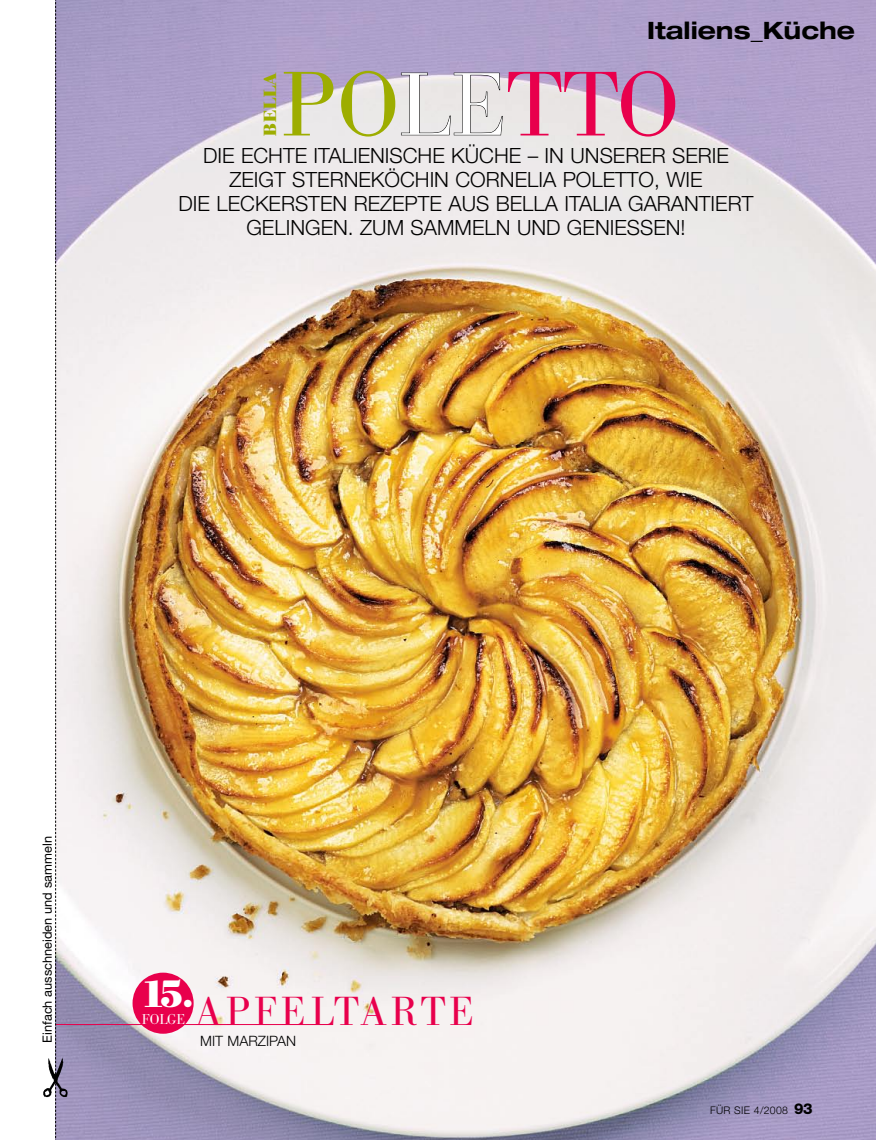
<style>
.page{position:relative;width:876px;height:1140px;background:#fff}
.page>*{position:absolute;margin:0;border:0;box-sizing:border-box;transform-origin:0 0}
.t1{font:300 90px "B Bodoni";color:#e8004c}
.t2{font:300 39.9px "B Bodoni";letter-spacing:.105em;color:#e8004c}
.t3{font:700 37.5px "B Bodoni";color:#fff}
.t4{font:700 expanded 24px "Helvetica Neue LT";color:#000}
.t5{font:300 21px/24px "Helvetica Neue LT";color:#000;text-align:center}
.t6{font:700 17.4px "B Bodoni";letter-spacing:.03em;color:#9dad00}
.t7{font:300 14.25px "Helvetica Neue LT";color:#000}
.t8{font:300 14.1px "B Bodoni";letter-spacing:-.005em;color:#fff}
.t9{font:12.75px "Helvetica Neue LT";color:#000}
.t10{font:300 10.5px "Helvetica Neue LT";letter-spacing:.03em;color:#000}
.s1{color:#9dad00}
.s2{font-weight:800;font-size:15px}
</style>
<div class="page">
<img style="left:43px;top:0;width:833px;height:1140px">
<p class="t4" style="left:647px;top:16px;width:209px">Italiens_Küche</p>
<h1 class="t1" style="left:281px;top:54px;width:400px"><span class="s1">PO</span> TTO</h1>
<p class="t6" style="left:260px;top:136px;width:65px;rotate:-90deg">BELLA</p>
<p class="t5" style="left:179px;top:143px;width:576px">DIE ECHTE ITALIENISCHE KÜCHE – IN UNSERER SERIE ZEIGT STERNEKÖCHIN CORNELIA POLETTO, WIE<br>DIE LECKERSTEN REZEPTE AUS BELLA ITALIA GARANTIERT GELINGEN. ZUM SAMMELN UND GENIESSEN!</p>
<p class="t9" style="left:40px;top:1042px;width:208px;rotate:-90deg">Einfach ausschneiden und sammeln</p>
<h3 class="t3" style="left:142px;top:971px;width:52px">15.</h3>
<h2 class="t2" style="left:196px;top:988px;width:280px">APFELTARTE</h2>
<p class="t7" style="left:200px;top:1032px;width:97px">MIT MARZIPAN</p>
<p class="t8" style="left:142px;top:1011px;width:45px">FOLGE</p>
<p class="t10" style="left:710px;top:1103px;width:104px">FÜR SIE 4/2008 <span class="s2">93</span></p>
</div>
